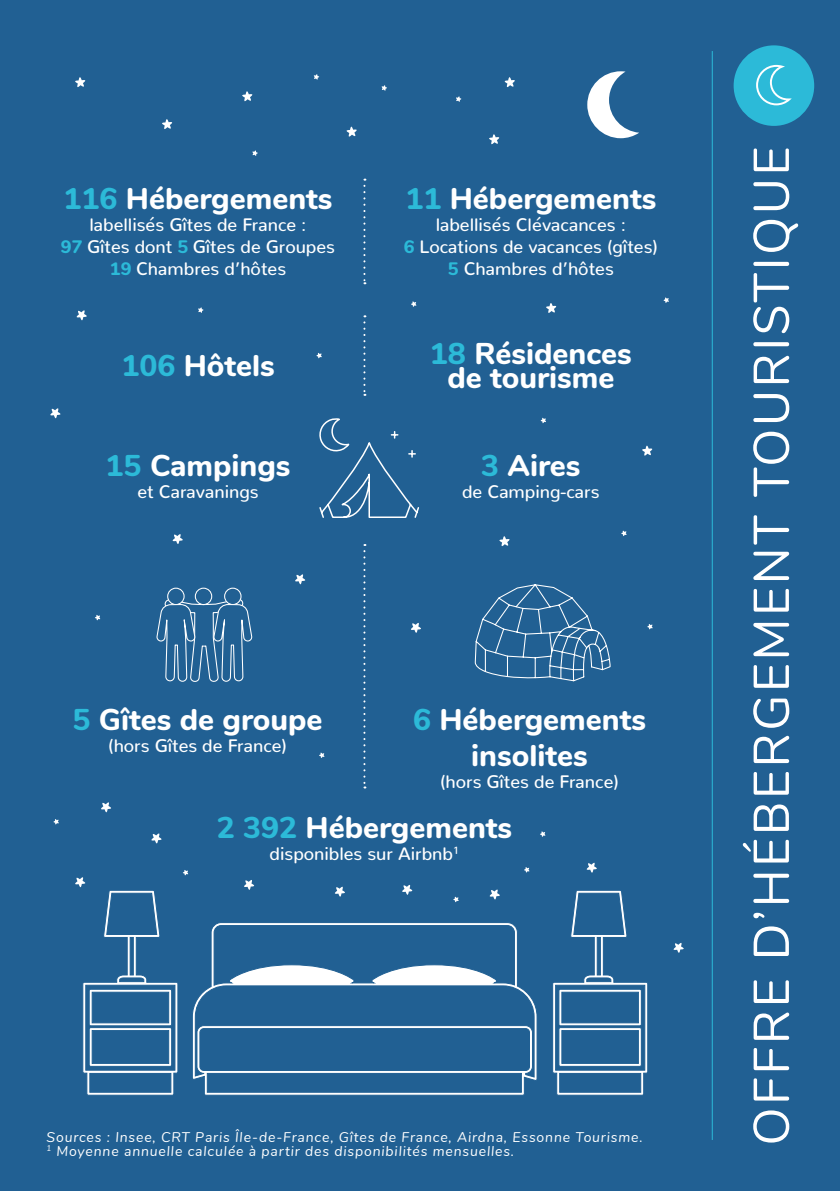
<style>
.page{position:relative;width:840px;height:1191px;background:#fff}
.page>*{position:absolute;margin:0;border:0;box-sizing:border-box;transform-origin:0 0}
.t1{font:50px "Nunito";letter-spacing:.05em;color:#fff}
.t2{font:800 30px "Nunito";color:#fff}
.t3{font:500 18px "Nunito";color:#fff}
.t4{font:italic 14px "Nunito";letter-spacing:.06em;color:#fff}
.s1{color:#2cbad8}
.s2{font-weight:800;color:#2cbad8}
</style>
<div class="page">
<div style="left:0;top:0;width:839px;height:1191px;background:#216093"></div>
<div style="left:733px;top:45px;width:80px;height:81px;background:#2cbad8;border-radius:50%"></div>
<hr style="left:711px;top:51px;width:1px;height:1089px;background:#2cbad8">
<svg style="left:82px;top:876px;width:566px;height:220px;background:#376f9d"></svg>
<svg style="left:75px;top:877px;width:10px;height:10px"></svg>
<svg style="left:151px;top:833px;width:11px;height:10px"></svg>
<svg style="left:295px;top:574px;width:10px;height:10px"></svg>
<svg style="left:410px;top:622px;width:11px;height:11px"></svg>
<svg style="left:172px;top:534px;width:11px;height:10px"></svg>
<svg style="left:50px;top:408px;width:11px;height:10px"></svg>
<svg style="left:76px;top:310px;width:11px;height:10px"></svg>
<svg style="left:101px;top:802px;width:10px;height:10px"></svg>
<svg style="left:334px;top:886px;width:11px;height:10px"></svg>
<svg style="left:488px;top:134px;width:11px;height:11px"></svg>
<svg style="left:545px;top:303px;width:11px;height:10px"></svg>
<svg style="left:641px;top:445px;width:11px;height:11px"></svg>
<svg style="left:499px;top:536px;width:10px;height:10px"></svg>
<svg style="left:243px;top:879px;width:11px;height:11px"></svg>
<svg style="left:504px;top:77px;width:11px;height:10px"></svg>
<svg style="left:401px;top:884px;width:11px;height:11px"></svg>
<svg style="left:346px;top:127px;width:11px;height:10px"></svg>
<svg style="left:489px;top:889px;width:10px;height:10px"></svg>
<svg style="left:242px;top:91px;width:10px;height:11px"></svg>
<svg style="left:586px;top:862px;width:10px;height:10px"></svg>
<svg style="left:162px;top:119px;width:10px;height:10px"></svg>
<svg style="left:673px;top:942px;width:10px;height:10px"></svg>
<svg style="left:75px;top:77px;width:10px;height:10px"></svg>
<svg style="left:183px;top:869px;width:5px;height:6px"></svg>
<svg style="left:319px;top:752px;width:5px;height:6px"></svg>
<svg style="left:95px;top:614px;width:5px;height:6px"></svg>
<svg style="left:539px;top:831px;width:6px;height:6px"></svg>
<svg style="left:455px;top:96px;width:6px;height:6px"></svg>
<svg style="left:523px;top:867px;width:6px;height:5px"></svg>
<svg style="left:381px;top:85px;width:6px;height:6px"></svg>
<svg style="left:453px;top:896px;width:5px;height:6px"></svg>
<svg style="left:252px;top:150px;width:6px;height:6px"></svg>
<svg style="left:198px;top:307px;width:5px;height:6px"></svg>
<svg style="left:53px;top:818px;width:6px;height:6px"></svg>
<svg style="left:313px;top:74px;width:6px;height:6px"></svg>
<svg style="left:363px;top:179px;width:2px;height:105px"></svg>
<svg style="left:363px;top:315px;width:2px;height:81px"></svg>
<svg style="left:363px;top:544px;width:2px;height:244px"></svg>
<svg style="left:318px;top:419px;width:102px;height:100px;background:#326c9b"></svg>
<svg style="left:155px;top:564px;width:98px;height:188px;background:#2e6999"></svg>
<svg style="left:474px;top:583px;width:136px;height:99px;background:#37709d"></svg>
<svg style="left:316px;top:352px;width:6px;height:6px"></svg>
<svg style="left:410px;top:301px;width:6px;height:6px"></svg>
<svg style="left:663px;top:297px;width:6px;height:6px"></svg>
<svg style="left:540px;top:417px;width:6px;height:6px"></svg>
<svg style="left:620px;top:530px;width:6px;height:6px"></svg>
<svg style="left:646px;top:623px;width:6px;height:6px"></svg>
<svg style="left:587px;top:71px;width:51px;height:67px"></svg>
<svg style="left:756px;top:65px;width:35px;height:40px"></svg>
<p class="t2" style="left:63px;top:176px;width:270px"><span class="s1">116</span> Hébergements</p>
<p class="t3" style="left:89px;top:209px;width:218px">labellisés Gîtes de France :</p>
<p class="t3" style="left:61px;top:231px;width:275px"><span class="s2">97</span> Gîtes dont <span class="s2">5</span> Gîtes de Groupes</p>
<p class="t3" style="left:110px;top:253px;width:178px"><span class="s2">19</span> Chambres d’hôtes</p>
<p class="t2" style="left:121px;top:343px;width:155px"><span class="s1">106</span> Hôtels</p>
<p class="t2" style="left:105px;top:443px;width:186px"><span class="s1">15</span> Campings</p>
<p class="t3" style="left:137px;top:476px;width:123px">et Caravanings</p>
<p class="t2" style="left:405px;top:176px;width:252px"><span class="s1">11</span> Hébergements</p>
<p class="t3" style="left:435px;top:209px;width:192px">labellisés Clévacances :</p>
<p class="t3" style="left:403px;top:231px;width:255px"><span class="s2">6</span> Locations de vacances (gîtes)</p>
<p class="t3" style="left:447px;top:253px;width:167px"><span class="s2">5</span> Chambres d’hôtes</p>
<p class="t2" style="left:429px;top:331px;width:203px"><span class="s1">18</span> Résidences</p>
<p class="t2" style="left:447px;top:355px;width:168px">de tourisme</p>
<p class="t2" style="left:481px;top:443px;width:101px"><span class="s1">3</span> Aires</p>
<p class="t3" style="left:462px;top:476px;width:139px">de Camping-cars</p>
<p class="t2" style="left:73px;top:698px;width:251px"><span class="s1">5</span> Gîtes de groupe</p>
<p class="t3" style="left:108px;top:730px;width:180px">(hors Gîtes de France)</p>
<p class="t2" style="left:413px;top:698px;width:234px"><span class="s1">6</span> Hébergements</p>
<p class="t2" style="left:471px;top:734px;width:118px">insolites</p>
<p class="t3" style="left:440px;top:766px;width:180px">(hors Gîtes de France)</p>
<p class="t2" style="left:216px;top:805px;width:297px"><span class="s1">2 392</span> Hébergements</p>
<p class="t3" style="left:269px;top:837px;width:191px">disponibles sur Airbnb<sup>1</sup></p>
<p class="t4" style="left:47px;top:1126px;width:597px">Sources : Insee, CRT Paris Île-de-France, Gîtes de France, Airdna, Essonne Tourisme.</p>
<p class="t4" style="left:47px;top:1140px;width:469px"><sup>1</sup> Moyenne annuelle calculée à partir des disponibilités mensuelles.</p>
<p class="t1" style="left:734px;top:1145px;width:1000px;rotate:-90deg">OFFRE D’HÉBERGEMENT TOURISTIQUE</p>
</div>
